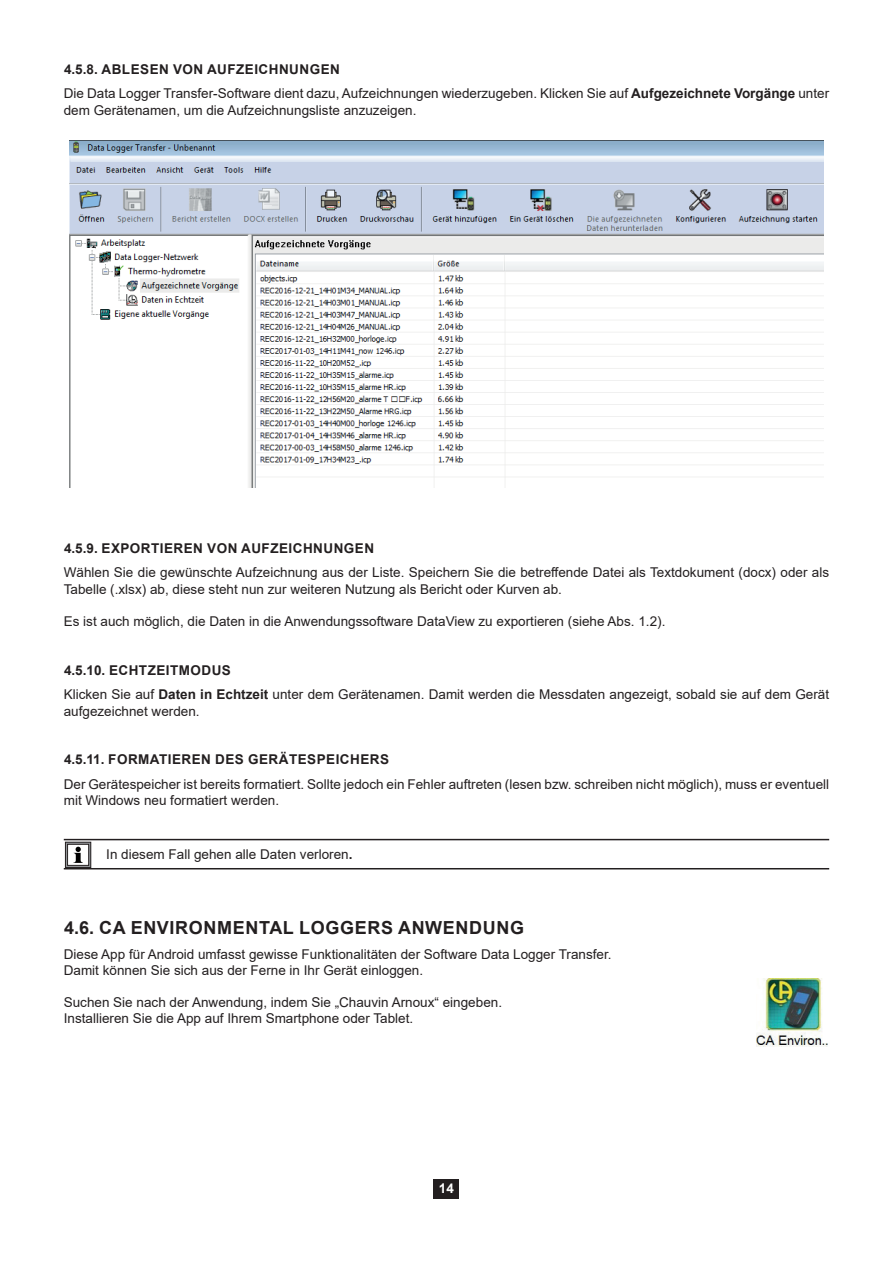
<style>
.page{position:relative;width:893px;height:1263px;background:#fff}
.page>*{position:absolute;margin:0;border:0;box-sizing:border-box;transform-origin:0 0}
.t1{font:700 18px "Arial";letter-spacing:.035em;color:#231f20}
.t2{font:13.5px/16.2px "Arial";color:#231f20}
.t3{font:700 13.5px "Arial";letter-spacing:.035em;color:#231f20}
.t4{font:700 13.5px "Arial";color:#fff}
.s1{font-weight:700}
</style>
<div class="page">
<div style="left:434px;top:1179px;width:25px;height:19px;background:#231f20"></div>
<hr style="left:64px;top:839px;width:765px;height:1px;background:#231f20">
<hr style="left:64px;top:868px;width:765px;height:1px;background:#231f20">
<div style="left:65px;top:842px;width:26px;height:26px;border:1px solid #231f20"></div>
<div style="left:67px;top:844px;width:22px;height:22px;border:1px solid #231f20"></div>
<svg style="left:73px;top:847px;width:10px;height:16px"></svg>
<img style="left:69px;top:140px;width:754px;height:348px">
<img style="left:757px;top:978px;width:71px;height:69px">
<p class="t2" style="left:64px;top:56px;width:767px;line-height:24.8px"><span class="s1">4.5.8. ABLESEN VON AUFZEICHNUNGEN<br></span>Die Data Logger Transfer-Software dient dazu, Aufzeichnungen wiederzugeben. Klicken Sie auf <span class="s1">Aufgezeichnete Vorgänge</span> unter</p>
<p class="t2" style="left:64px;top:102px;width:354px">dem Gerätenamen, um die Aufzeichnungsliste anzuzeigen.</p>
<p class="t3" style="left:64px;top:538px;width:312px">4.5.9. EXPORTIEREN VON AUFZEICHNUNGEN</p>
<p class="t2" style="left:64px;top:564px;width:767px">Wählen Sie die gewünschte Aufzeichnung aus der Liste. Speichern Sie die betreffende Datei als Textdokument (docx) oder als<br>Tabelle (.xlsx) ab, diese steht nun zur weiteren Nutzung als Bericht oder Kurven ab.</p>
<p class="t2" style="left:64px;top:613px;width:603px">Es ist auch möglich, die Daten in die Anwendungssoftware DataView zu exportieren (siehe Abs. 1.2).</p>
<p class="t2" style="left:64px;top:657px;width:767px;line-height:24.8px"><span class="s1">4.5.10. ECHTZEITMODUS<br></span>Klicken Sie auf <span class="s1">Daten in Echtzeit</span> unter dem Gerätenamen. Damit werden die Messdaten angezeigt, sobald sie auf dem Gerät</p>
<p class="t2" style="left:64px;top:703px;width:137px">aufgezeichnet werden.</p>
<p class="t3" style="left:64px;top:750px;width:327px">4.5.11. FORMATIEREN DES GERÄTESPEICHERS</p>
<p class="t2" style="left:64px;top:776px;width:767px">Der Gerätespeicher ist bereits formatiert. Sollte jedoch ein Fehler auftreten (lesen bzw. schreiben nicht möglich), muss er eventuell mit Windows neu formatiert werden.</p>
<p class="t2" style="left:106px;top:846px;width:248px">In diesem Fall gehen alle Daten verloren<span class="s1">.</span></p>
<h1 class="t1" style="left:64px;top:915px;width:461px">4.6. CA ENVIRONMENTAL LOGGERS ANWENDUNG</h1>
<p class="t2" style="left:64px;top:946px;width:549px">Diese App für Android umfasst gewisse Funktionalitäten der Software Data Logger Transfer.<br>Damit können Sie sich aus der Ferne in Ihr Gerät einloggen.</p>
<p class="t2" style="left:64px;top:994px;width:440px">Suchen Sie nach der Anwendung, indem Sie „Chauvin Arnoux“ eingeben.<br>Installieren Sie die App auf Ihrem Smartphone oder Tablet.</p>
<p class="t4" style="left:439px;top:1179px;width:17px">14</p>
</div>
